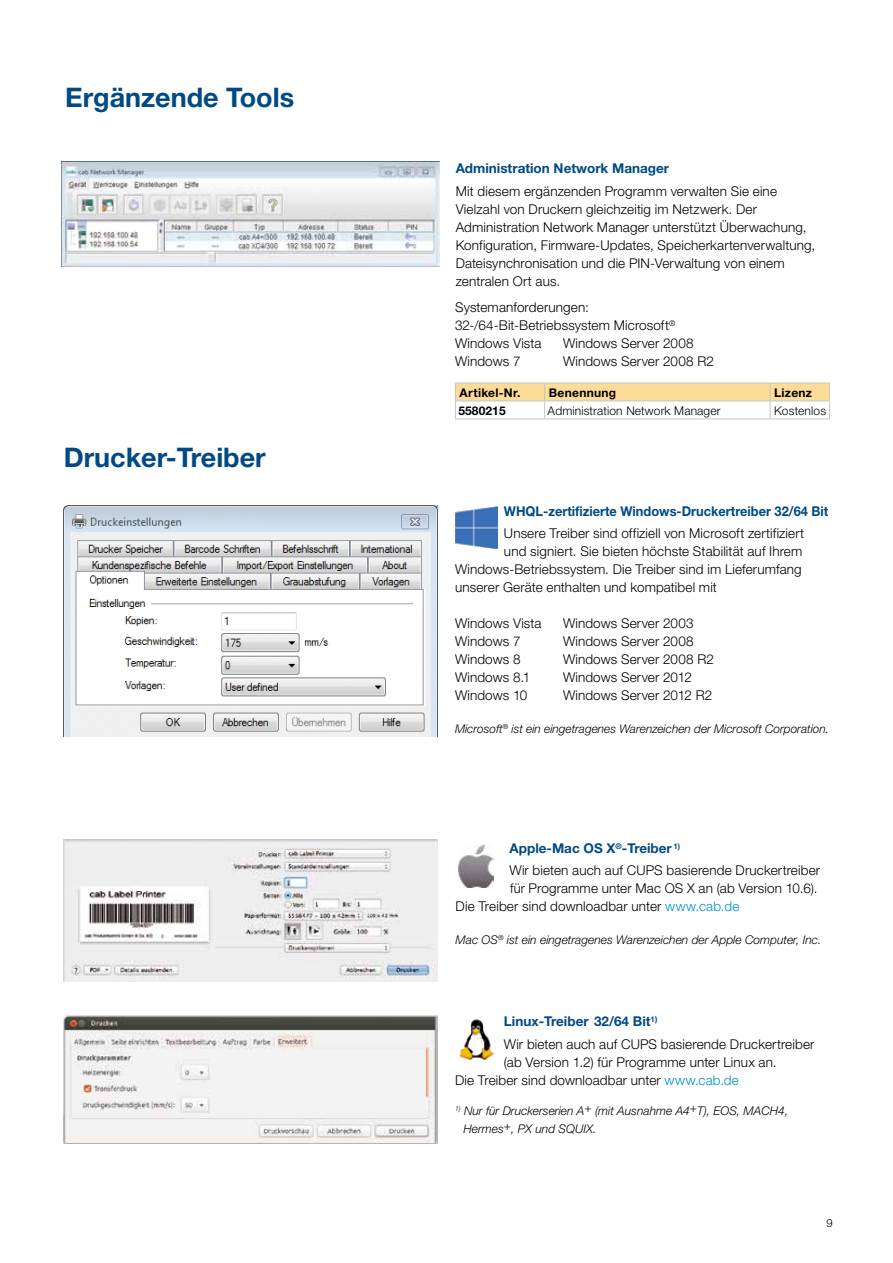
<style>
.page{position:relative;width:893px;height:1263px;background:#fff}
.page>*{position:absolute;margin:0;border:0;box-sizing:border-box;transform-origin:0 0}
.t1{font:700 27px "Helvetica Neue";color:#004a83}
.t2{font:300 13.5px/18px "Helvetica Neue";letter-spacing:.01em;color:#000}
.t3{font:300 13.5px/18px "Helvetica Neue";letter-spacing:.01em;color:#000;scale:.95 1}
.t4{font:700 13.5px "Helvetica Neue";color:#004a83;scale:.95 1}
.t5{font:700 13.5px "Helvetica Neue";color:#004a83}
.t6{font:italic 300 12px/18px "Helvetica Neue";color:#000}
.t7{font:300 12px "Helvetica Neue";letter-spacing:.01em;color:#000}
.t8{font:700 12px "Helvetica Neue";letter-spacing:.02em;color:#000}
.t9{font:300 11.25px "Helvetica Neue";color:#000}
.s1{font-weight:700;color:#004a83}
.s2{color:#008ecd}
</style>
<div class="page">
<hr style="left:455px;top:418px;width:90px;height:1px;background:#c3c5c8">
<hr style="left:545px;top:418px;width:225px;height:1px;background:#c3c5c8">
<hr style="left:770px;top:418px;width:60px;height:1px;background:#c3c5c8">
<svg style="left:455px;top:383px;width:375px;height:35px"></svg>
<img style="left:62px;top:162px;width:377px;height:105px">
<img style="left:64px;top:505px;width:374px;height:231px">
<img style="left:64px;top:840px;width:374px;height:142px">
<img style="left:64px;top:1015px;width:374px;height:128px">
<img style="left:455px;top:506px;width:42px;height:43px">
<img style="left:459px;top:844px;width:35px;height:43px">
<img style="left:460px;top:1019px;width:34px;height:41px">
<h1 class="t1" style="left:65px;top:81px;width:230px">Ergänzende Tools</h1>
<h1 class="t1" style="left:64px;top:441px;width:204px">Drucker-Treiber</h1>
<p class="t5" style="left:456px;top:160px;width:215px">Administration Network Manager</p>
<p class="t2" style="left:456px;top:181px;width:361px">Mit diesem ergänzenden Programm verwalten Sie eine Vielzahl von Druckern gleichzeitig im Netzwerk. Der Administration Network Manager unterstützt Überwachung, Konfiguration, Firmware-Updates, Speicherkartenverwaltung, Dateisynchronisation und die PIN-Verwaltung von einem zentralen Ort aus.</p>
<p class="t2" style="left:455px;top:298px;width:222px">Systemanforderungen:<br>32-/64-Bit-Betriebssystem Microsoft<sup>®<br></sup>Windows Vista</p>
<p class="t2" style="left:563px;top:334px;width:132px">Windows Server 2008</p>
<p class="t2" style="left:455px;top:352px;width:67px">Windows 7</p>
<p class="t2" style="left:563px;top:352px;width:153px">Windows Server 2008 R2</p>
<p class="t8" style="left:460px;top:385px;width:62px">Artikel-Nr.</p>
<p class="t8" style="left:549px;top:385px;width:69px">Benennung</p>
<p class="t8" style="left:774px;top:385px;width:39px">Lizenz</p>
<p class="t8" style="left:458px;top:403px;width:49px">5580215</p>
<p class="t7" style="left:548px;top:403px;width:174px">Administration Network Manager</p>
<p class="t7" style="left:774px;top:403px;width:53px">Kostenlos</p>
<p class="t4" style="left:504px;top:502px;width:343px">WHQL-zertifizierte Windows-Druckertreiber 32/64 Bit</p>
<p class="t2" style="left:504px;top:524px;width:302px">Unsere Treiber sind offiziell von Microsoft zertifiziert</p>
<p class="t2" style="left:504px;top:542px;width:300px">und signiert. Sie bieten höchste Stabilität auf Ihrem</p>
<p class="t2" style="left:455px;top:560px;width:348px">Windows-Betriebssystem. Die Treiber sind im Lieferumfang</p>
<p class="t2" style="left:455px;top:578px;width:263px">unserer Geräte enthalten und kompatibel mit</p>
<p class="t2" style="left:455px;top:614px;width:88px">Windows Vista</p>
<p class="t2" style="left:563px;top:614px;width:132px">Windows Server 2003</p>
<p class="t2" style="left:455px;top:632px;width:67px">Windows 7</p>
<p class="t2" style="left:563px;top:632px;width:132px">Windows Server 2008</p>
<p class="t2" style="left:455px;top:650px;width:67px">Windows 8</p>
<p class="t2" style="left:563px;top:650px;width:153px">Windows Server 2008 R2</p>
<p class="t2" style="left:455px;top:668px;width:77px">Windows 8.1</p>
<p class="t2" style="left:563px;top:668px;width:130px">Windows Server 2012</p>
<p class="t2" style="left:455px;top:686px;width:74px">Windows 10</p>
<p class="t2" style="left:563px;top:686px;width:151px">Windows Server 2012 R2</p>
<p class="t6" style="left:455px;top:719px;width:376px">Microsoft<sup>®</sup> ist ein eingetragenes Warenzeichen der Microsoft Corporation.</p>
<p class="t2" style="left:510px;top:837px;width:312px;line-height:22.2px"><span class="s1">Apple-Mac OS X</span><sup>®</sup><span class="s1">-Treiber</span> <sup>1)<br></sup>Wir bieten auch auf CUPS basierende Druckertreiber</p>
<p class="t3" style="left:456px;top:879px;width:382px;text-indent:55px">für Programme unter Mac OS X an (ab Version 10.6).<br>Die Treiber sind downloadbar unter <span class="s2">www.cab.de</span></p>
<p class="t6" style="left:456px;top:931px;width:367px">Mac OS<sup>®</sup> ist ein eingetragenes Warenzeichen der Apple Computer, Inc.</p>
<p class="t2" style="left:504px;top:1010px;width:312px;line-height:22.2px"><span class="s1">Linux-Treiber 32/64 Bit</span><sup>1)<br></sup>Wir bieten auch auf CUPS basierende Druckertreiber</p>
<p class="t2" style="left:455px;top:1052px;width:323px;text-indent:49px">(ab Version 1.2) für Programme unter Linux an.<br>Die Treiber sind downloadbar unter <span class="s2">www.cab.de</span></p>
<p class="t6" style="left:463px;top:1101px;width:326px;text-indent:-8px"><sup>1)</sup> Nur für Druckerserien A+ (mit Ausnahme A4+T), EOS, MACH4,<br>Hermes+, PX und SQUIX.</p>
<p class="t9" style="left:826px;top:1216px;width:8px">9</p>
</div>
